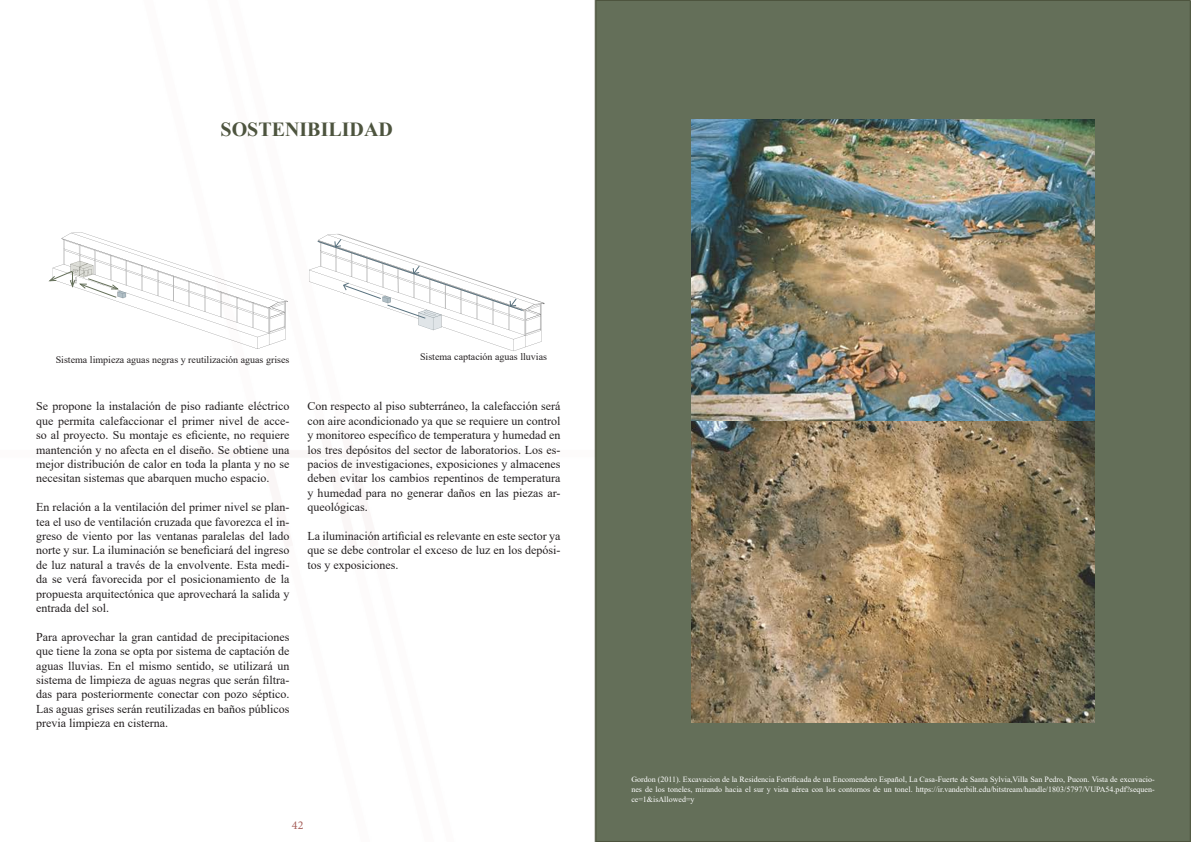
<style>
.page{position:relative;width:1191px;height:842px;background:#fff}
.page>*{position:absolute;margin:0;border:0;box-sizing:border-box;transform-origin:0 0}
.t1{font:700 20px "Times New Roman";color:#4d543e}
.t2{font:12px/14.4px "Times New Roman";color:#231f20;text-align:justify}
.t3{font:12px "Minion Pro";color:#9f524d}
.t4{font:10px "Times New Roman";color:#231f20}
.t5{font:8px/9.6px "Times New Roman";color:#fff;text-align:justify}
</style>
<div class="page">
<img style="left:309px;top:234px;width:236px;height:117px">
<img style="left:52px;top:232px;width:236px;height:117px">
<svg style="left:316px;top:238px;width:208px;height:81px"></svg>
<svg style="left:48px;top:270px;width:71px;height:28px"></svg>
<div style="left:596px;top:1px;width:594px;height:840px;background:#646f59"></div>
<img style="left:692px;top:119px;width:402px;height:604px">
<p class="t1" style="left:221px;top:115px;width:174px">SOSTENIBILIDAD</p>
<p class="t4" style="left:56px;top:352px;width:235px">Sistema limpieza aguas negras y reutilización aguas grises</p>
<p class="t4" style="left:420px;top:350px;width:128px">Sistema captación aguas lluvias</p>
<p class="t2" style="left:36px;top:399px;width:255px">Se propone la instalación de piso radiante eléctrico que permita calefaccionar el primer nivel de acce&shy;so al proyecto. Su montaje es eficiente, no requiere mantención y no afecta en el diseño. Se obtiene una mejor distribución de calor en toda la planta y no se necesitan sistemas que abarquen mucho espacio.</p>
<p class="t2" style="left:36px;top:500px;width:255px">En relación a la ventilación del primer nivel se plan&shy;tea el uso de ventilación cruzada que favorezca el in&shy;greso de viento por las ventanas paralelas del lado norte y sur. La iluminación se beneficiará del ingreso de luz natural a través de la envolvente. Esta medi&shy;da se verá favorecida por el posicionamiento de la propuesta arquitectónica que aprovechará la salida y entrada del sol.</p>
<p class="t2" style="left:36px;top:629px;width:255px">Para aprovechar la gran cantidad de precipitaciones que tiene la zona se opta por sistema de captación de aguas lluvias. En el mismo sentido, se utilizará un sistema de limpieza de aguas negras que serán filtra&shy;das para posteriormente conectar con pozo séptico.<br>Las aguas grises serán reutilizadas en baños públicos previa limpieza en cisterna.</p>
<p class="t2" style="left:307px;top:399px;width:255px">Con respecto al piso subterráneo, la calefacción será con aire acondicionado ya que se requiere un control y monitoreo específico de temperatura y humedad en los tres depósitos del sector de laboratorios. Los es&shy;pacios de investigaciones, exposiciones y almacenes deben evitar los cambios repentinos de temperatura y humedad para no generar daños en las piezas ar&shy;queológicas.</p>
<p class="t2" style="left:307px;top:528px;width:255px">La iluminación artificial es relevante en este sector ya que se debe controlar el exceso de luz en los depósi&shy;tos y exposiciones.</p>
<p class="t3" style="left:292px;top:817px;width:13px">42</p>
<p class="t5" style="left:631px;top:775px;width:525px">Gordon (2011). Excavacion de la Residencia Fortificada de un Encomendero Español, La Casa-Fuerte de Santa Sylvia,Villa San Pedro, Pucon. Vista de excavacio&shy;nes de los toneles, mirando hacia el sur y vista aérea con los contornos de un tonel. https://ir.vanderbilt.edu/bitstream/handle/1803/5797/VUPA54.pdf?sequen&shy;ce=1&amp;isAllowed=y</p>
</div>
